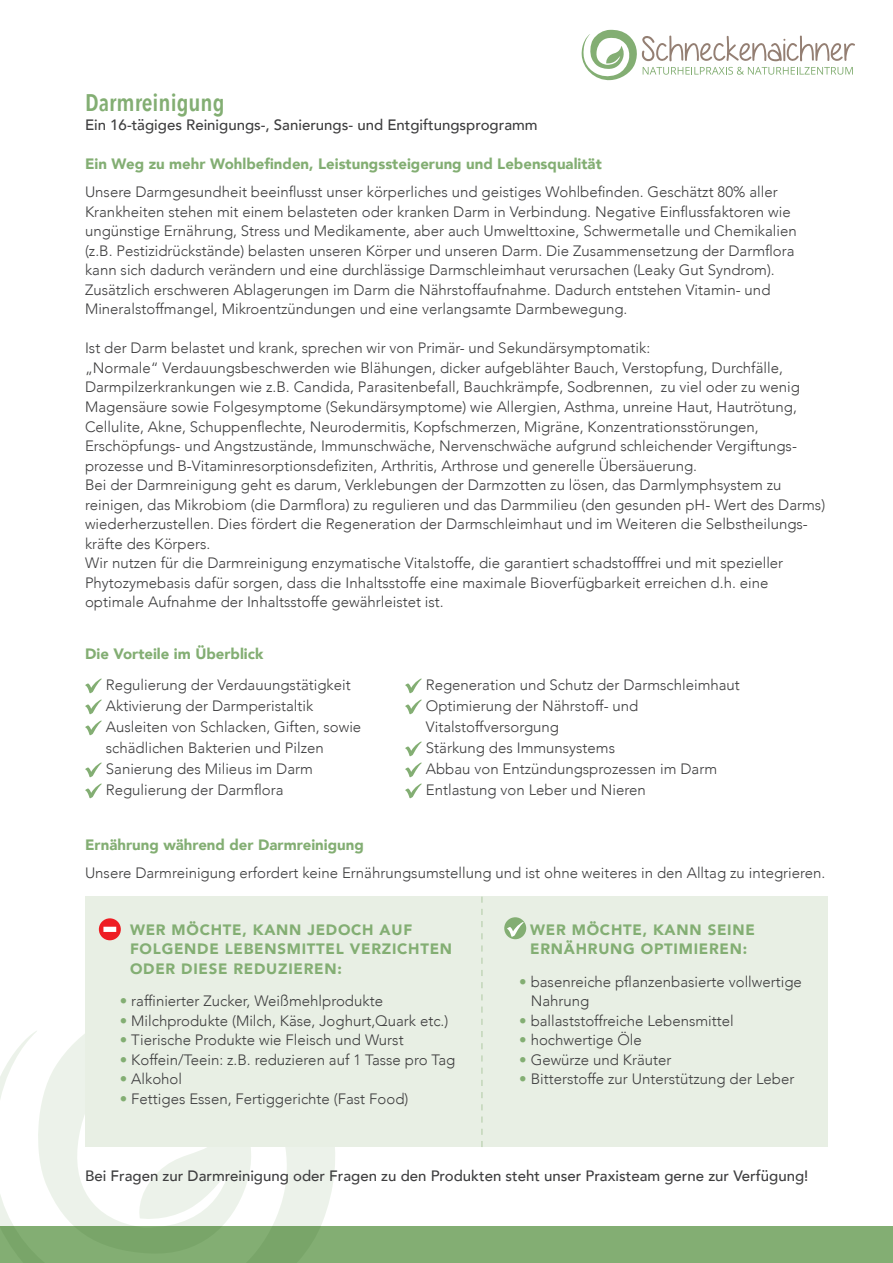
<style>
.page{position:relative;width:893px;height:1263px;background:#fff}
.page>*{position:absolute;margin:0;border:0;box-sizing:border-box;transform-origin:0 0}
.t1{font:600 24px "Avenir Next Condensed";color:#83ae73}
.t2{font:300 15px/19.5px "Avenir";color:#3e3e3f}
.t3{font:500 15px "Avenir";color:#3e3e3f}
.t4{font:900 15px "Avenir";color:#83ae73}
.t5{font:900 15px/19.5px "Avenir";letter-spacing:.05em;color:#83ae73}
.s1{color:#83ae73}
</style>
<div class="page">
<svg style="left:582px;top:30px;width:273px;height:50px"></svg>
<div style="left:0;top:1227px;width:893px;height:36px;background:#83ae73"></div>
<svg style="left:0;top:1031px;width:349px;height:196px"></svg>
<div style="left:85px;top:896px;width:743px;height:251px;background:#e8efe4"></div>
<div style="left:99px;top:918px;width:22px;height:22px;background:#ee1d23;border-radius:50%"></div>
<div style="left:103px;top:927px;width:13px;height:5px;background:#fff"></div>
<svg style="left:504px;top:917px;width:22px;height:22px"></svg>
<svg style="left:507px;top:922px;width:17px;height:15px"></svg>
<svg style="left:482px;top:896px;width:1px;height:251px"></svg>
<svg style="left:85px;top:678px;width:17px;height:15px"></svg>
<svg style="left:85px;top:699px;width:17px;height:15px"></svg>
<svg style="left:85px;top:720px;width:17px;height:15px"></svg>
<svg style="left:85px;top:762px;width:17px;height:15px"></svg>
<svg style="left:85px;top:783px;width:17px;height:15px"></svg>
<svg style="left:405px;top:678px;width:17px;height:15px"></svg>
<svg style="left:405px;top:699px;width:17px;height:15px"></svg>
<svg style="left:405px;top:741px;width:17px;height:15px"></svg>
<svg style="left:405px;top:762px;width:17px;height:15px"></svg>
<svg style="left:405px;top:783px;width:17px;height:15px"></svg>
<h1 class="t1" style="left:85px;top:82px;width:141px">Darmreinigung</h1>
<p class="t3" style="left:85px;top:112px;width:454px">Ein 16-tägiges Reinigungs-, Sanierungs- und Entgiftungsprogramm</p>
<p class="t4" style="left:85px;top:151px;width:518px">Ein Weg zu mehr Wohlbefinden, Leistungssteigerung und Lebensqualität</p>
<p class="t2" style="left:85px;top:183px;width:713px">Unsere Darmgesundheit beeinflusst unser körperliches und geistiges Wohlbefinden. Geschätzt 80% aller Krankheiten stehen mit einem belasteten oder kranken Darm in Verbindung. Negative Einflussfaktoren wie ungünstige Ernährung, Stress und Medikamente, aber auch Umwelttoxine, Schwermetalle und Chemikalien (z.B. Pestizidrückstände) belasten unseren Körper und unseren Darm. Die Zusammensetzung der Darmflora kann sich dadurch verändern und eine durchlässige Darmschleimhaut verursachen (Leaky Gut Syndrom).<br>Zusätzlich erschweren Ablagerungen im Darm die Nährstoffaufnahme. Dadurch entstehen Vitamin- und Mineralstoffmangel, Mikroentzündungen und eine verlangsamte Darmbewegung.</p>
<p class="t2" style="left:85px;top:339px;width:742px">Ist der Darm belastet und krank, sprechen wir von Primär- und Sekundärsymptomatik:<br>„Normale“ Verdauungsbeschwerden wie Blähungen, dicker aufgeblähter Bauch, Verstopfung, Durchfälle, Darmpilzerkrankungen wie z.B. Candida, Parasitenbefall, Bauchkrämpfe, Sodbrennen, zu viel oder zu wenig Magensäure sowie Folgesymptome (Sekundärsymptome) wie Allergien, Asthma, unreine Haut, Hautrötung, Cellulite, Akne, Schuppenflechte, Neurodermitis, Kopfschmerzen, Migräne, Konzentrationsstörungen, Erschöpfungs- und Angstzustände, Immunschwäche, Nervenschwäche aufgrund schleichender Vergiftungs&shy;prozesse und B-Vitaminresorptionsdefiziten, Arthritis, Arthrose und generelle Übersäuerung.<br>Bei der Darmreinigung geht es darum, Verklebungen der Darmzotten zu lösen, das Darmlymphsystem zu reinigen, das Mikrobiom (die Darmflora) zu regulieren und das Darmmilieu (den gesunden pH- Wert des Darms) wiederherzustellen. Dies fördert die Regeneration der Darmschleimhaut und im Weiteren die Selbstheilungs&shy;kräfte des Körpers.<br>Wir nutzen für die Darmreinigung enzymatische Vitalstoffe, die garantiert schadstofffrei und mit spezieller Phytozymebasis dafür sorgen, dass die Inhaltsstoffe eine maximale Bioverfügbarkeit erreichen d.h. eine optimale Aufnahme der Inhaltsstoffe gewährleistet ist.</p>
<p class="t4" style="left:85px;top:641px;width:180px">Die Vorteile im Überblick</p>
<p class="t2" style="left:106px;top:674px;width:257px;line-height:21px">Regulierung der Verdauungstätigkeit Aktivierung der Darmperistaltik Ausleiten von Schlacken, Giften, sowie schädlichen Bakterien und Pilzen Sanierung des Milieus im Darm Regulierung der Darmflora</p>
<p class="t2" style="left:426px;top:674px;width:316px;line-height:21px">Regeneration und Schutz der Darmschleimhaut Optimierung der Nährstoff- und Vitalstoffversorgung<br>Stärkung des Immunsystems<br>Abbau von Entzündungsprozessen im Darm Entlastung von Leber und Nieren</p>
<p class="t4" style="left:85px;top:831px;width:280px">Ernährung während der Darmreinigung</p>
<p class="t2" style="left:85px;top:863px;width:742px">Unsere Darmreinigung erfordert keine Ernährungsumstellung und ist ohne weiteres in den Alltag zu integrieren.</p>
<p class="t5" style="left:130px;top:920px;width:324px">WER MÖCHTE, KANN JEDOCH AUF<br>FOLGENDE LEBENSMITTEL VERZICHTEN<br>ODER DIESE REDUZIEREN:</p>
<p class="t2" style="left:120px;top:991px;width:265px"><span class="s1">•</span> raffinierter Zucker, Weißmehlprodukte</p>
<p class="t2" style="left:120px;top:1011px;width:330px"><span class="s1">•</span> Milchprodukte (Milch, Käse, Joghurt,Quark etc.)</p>
<p class="t2" style="left:120px;top:1030px;width:285px"><span class="s1">•</span> Tierische Produkte wie Fleisch und Wurst</p>
<p class="t2" style="left:120px;top:1050px;width:337px"><span class="s1">•</span> Koffein/Teein: z.B. reduzieren auf 1 Tasse pro Tag</p>
<p class="t2" style="left:120px;top:1069px;width:64px"><span class="s1">•</span> Alkohol</p>
<p class="t2" style="left:120px;top:1089px;width:290px"><span class="s1">•</span> Fettiges Essen, Fertiggerichte (Fast Food)</p>
<p class="t5" style="left:530px;top:920px;width:226px">WER MÖCHTE, KANN SEINE<br>ERNÄHRUNG OPTIMIEREN:</p>
<p class="t2" style="left:531px;top:972px;width:273px;text-indent:-11px"><span class="s1">•</span> basenreiche pflanzenbasierte vollwertige<br>Nahrung</p>
<p class="t2" style="left:519px;top:1011px;width:216px"><span class="s1">•</span> ballaststoffreiche Lebensmittel</p>
<p class="t2" style="left:519px;top:1030px;width:124px"><span class="s1">•</span> hochwertige Öle</p>
<p class="t2" style="left:519px;top:1050px;width:154px"><span class="s1">•</span> Gewürze und Kräuter</p>
<p class="t2" style="left:519px;top:1069px;width:277px"><span class="s1">•</span> Bitterstoffe zur Unterstützung der Leber</p>
<p class="t3" style="left:85px;top:1162px;width:725px">Bei Fragen zur Darmreinigung oder Fragen zu den Produkten steht unser Praxisteam gerne zur Verfügung!</p>
</div>
